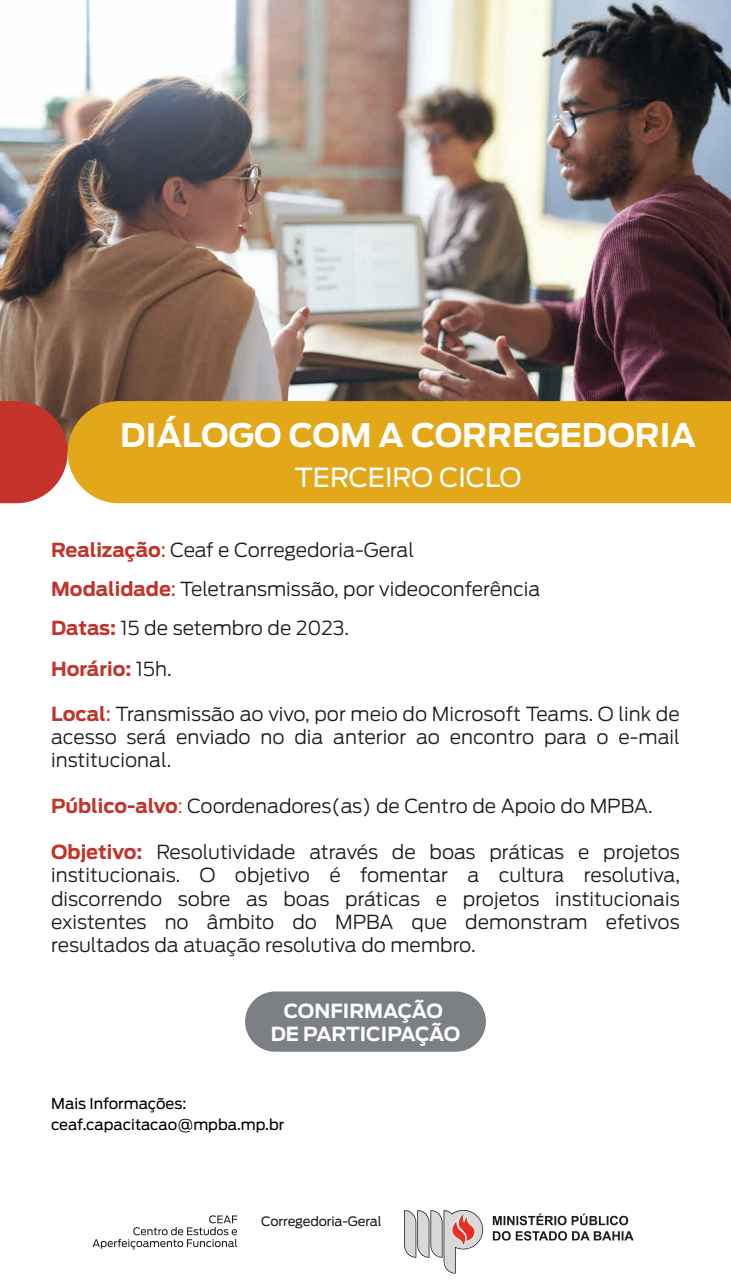
<style>
.page{position:relative;width:731px;height:1281px;background:#fff}
.page>*{position:absolute;margin:0;border:0;box-sizing:border-box;transform-origin:0 0}
.t1{font:700 32.29px "Antenna";color:#fff}
.t2{font:26.25px "Antenna";color:#fff}
.t3{font:700 19.34px/23.1px "Antenna";color:#fff;text-align:center}
.t4{font:300 19.25px/23.1px "Antenna";color:#1d1d1b;text-align:justify}
.t5{font:700 19.25px "Antenna";color:#c1342a}
.t6{font:14.88px/21.3px "Antenna";color:#000}
.t7{font:12.86px "Antenna";letter-spacing:-.015em;color:#1d1d1b}
.s1{font-weight:700;color:#c1342a}
.s2{font-weight:400;color:#c1342a}
.s3{font-weight:300;color:#1d1d1b}
.s4{color:#c1342a}
</style>
<div class="page">
<img style="left:0;top:0;width:731px;height:401px">
<svg style="left:0;top:401px;width:68px;height:102px;background:#c1463d"></svg>
<div style="left:68px;top:401px;width:663px;height:102px;background:#e3a81a"></div>
<div style="left:245px;top:991px;width:241px;height:60px;background:#7c8085;border-radius:30px"></div>
<svg style="left:404px;top:1210px;width:79px;height:63px"></svg>
<svg style="left:493px;top:1213px;width:140px;height:27px"></svg>
<svg style="left:93px;top:1215px;width:144px;height:34px"></svg>
<h1 class="t1" style="left:120px;top:416px;width:577px">DIÁLOGO COM A CORREGEDORIA</h1>
<h2 class="t2" style="left:295px;top:461px;width:228px">TERCEIRO CICLO</h2>
<p class="t4" style="left:51px;top:530px;width:491px;line-height:39.2px;text-align:left"><span class="s1">Realização</span><span class="s2">:</span> Ceaf e Corregedoria-Geral<br><span class="s1">Modalidade</span><span class="s2">:</span> Teletransmissão, por videoconferência<br><span class="s1">Datas:</span> 15 de setembro de 2023.</p>
<p class="t5" style="left:51px;top:657px;width:122px">Horário: <span class="s3">15h.</span></p>
<p class="t4" style="left:51px;top:702px;width:630px"><span class="s1">Local</span><span class="s2">:</span> Transmissão ao vivo, por meio do Microsoft Teams. O link de acesso será enviado no dia anterior ao encontro para o e-mail institucional.</p>
<p class="t4" style="left:51px;top:794px;width:603px"><span class="s1">Público-alvo</span><span class="s4">:</span> Coordenadores(as) de Centro de Apoio do MPBA.</p>
<p class="t4" style="left:51px;top:841px;width:630px"><span class="s1">Objetivo:</span> Resolutividade através de boas práticas e projetos institucionais. O objetivo é fomentar a cultura resolutiva, discorrendo sobre as boas práticas e projetos institucionais existentes no âmbito do MPBA que demonstram efetivos resultados da atuação resolutiva do membro.</p>
<p class="t3" style="left:271px;top:999px;width:191px">CONFIRMAÇÃO<br>DE PARTICIPAÇÃO</p>
<p class="t6" style="left:51px;top:1092px;width:235px">Mais Informações: ceaf.capacitacao@mpba.mp.br</p>
<p class="t7" style="left:261px;top:1213px;width:122px">Corregedoria-Geral</p>
</div>
